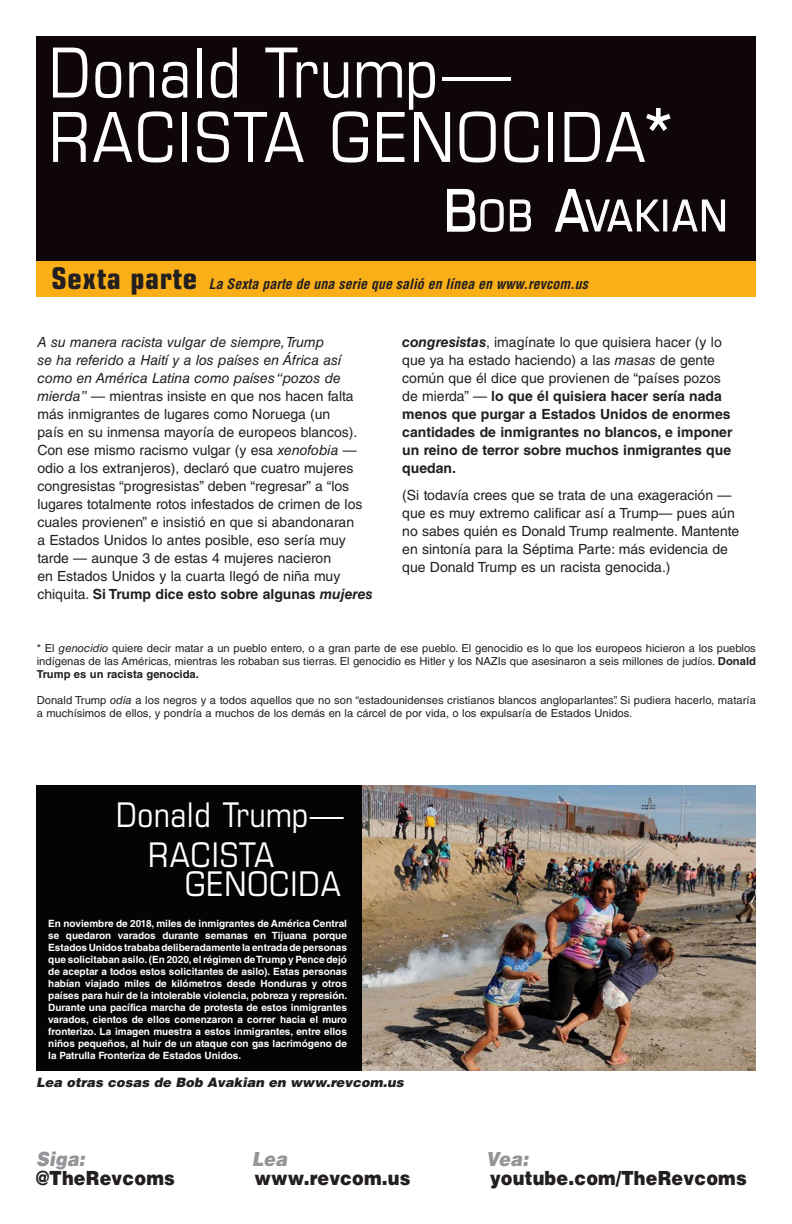
<style>
.page{position:relative;width:792px;height:1224px;background:#fff}
.page>*{position:absolute;margin:0;border:0;box-sizing:border-box;transform-origin:0 0}
.t1{font:condensed 69px/64.4px "Eurostile LT Std";letter-spacing:.02em;color:#fff}
.Bullet{font:600 61px "Eurostile LT Std";color:#fff}
.t2{font:condensed 42.7px "Eurostile LT Std";letter-spacing:.055em;color:#fff}
.Headline{font:condensed 34px/29px "Eurostile";letter-spacing:.02em;color:#fff}
.t3{font:900 19.5px "Helvetica LT Std";letter-spacing:.01em;color:#231f20;scale:.9 1}
.t4{font:italic 900 19.5px "Helvetica LT Std";letter-spacing:.01em;color:#939598;scale:.9 1}
.t5{font:14px/18px "Helvetica LT Std";color:#231f20}
.t6{font:700 14px/18px "Helvetica LT Std";color:#231f20}
.Headline-2{font:italic 700 condensed 14px "Helvetica LT Std";color:#231f20}
.Citation{font:italic 900 13px "Helvetica LT Std";color:#231f20}
.Footnote{font:11px/13px "Helvetica LT Std";color:#231f20;text-align:justify}
.Caption-pamphlet{font:700 10px/12px "Helvetica LT Std";color:#fff;text-align:justify}
.s1{font-size:56.9px}
.s2{font-family:"Eurostile LT Std";font-style:normal;font-size:30px}
.s3{font-style:italic}
.s4{font-weight:700}
.s5{font-weight:700;font-style:italic}
.s6{font-weight:400}
.s7{font-weight:400;font-style:italic}
</style>
<div class="page">
<div style="left:36px;top:36px;width:720px;height:224px;background:#0e0607"></div>
<svg style="left:447px;top:188px;width:84px;height:44px"></svg>
<svg style="left:554px;top:188px;width:106px;height:44px"></svg>
<div style="left:663px;top:200px;width:4px;height:31px;border:1px solid #fff"></div>
<svg style="left:672px;top:199px;width:54px;height:33px"></svg>
<div style="left:36px;top:261px;width:720px;height:36px;background:#faaf18"></div>
<div style="left:36px;top:785px;width:720px;height:286px;background:#040503"></div>
<img style="left:362px;top:786px;width:394px;height:285px">
<h1 class="t1" style="left:49px;top:40px;width:599px">Donald Trump—<br>RACISTA GENOCIDA</h1>
<h3 class="t2" style="left:444px;top:190px;width:284px"><span class="s1">B</span>OB <span class="s1">A</span>VAKIAN</h3>
<p class="Bullet" style="left:637px;top:93px;width:45px">*</p>
<p class="Headline-2" style="left:51px;top:275px;width:538px"><span class="s2">Sexta parte</span> La Sexta parte de una serie que salió en línea en www.revcom.us</p>
<p class="t5" style="left:37px;top:333px;width:337px"><span class="s3">A su manera racista vulgar de siempre, Trump<br>se ha referido a Haití y a los países en África así como en América Latina como países “pozos de mierda”</span> — mientras insiste en que nos hacen falta más inmigrantes de lugares como Noruega (un<br>país en su inmensa mayoría de europeos blancos).<br>Con ese mismo racismo vulgar (y esa <span class="s3">xenofobia</span> — odio a los extranjeros), declaró que cuatro mujeres congresistas “progresistas” deben “regresar” a “los lugares totalmente rotos infestados de crimen de los cuales provienen” e insistió en que si abandonaran<br>a Estados Unidos lo antes posible, eso sería muy tarde — aunque 3 de estas 4 mujeres nacieron<br>en Estados Unidos y la cuarta llegó de niña muy chiquita. <span class="s4">Si Trump dice esto sobre algunas</span> <span class="s5">mujeres</span></p>
<p class="t6" style="left:402px;top:333px;width:332px"><span class="s3">congresistas</span><span class="s6">, imagínate lo que quisiera hacer (y lo que ya ha estado haciendo) a las</span> <span class="s7">masas</span> <span class="s6">de gente común que él dice que provienen de “países pozos de mierda” —</span> lo que él quisiera hacer sería nada menos que purgar a Estados Unidos de enormes cantidades de inmigrantes no blancos, e imponer un reino de terror sobre muchos inmigrantes que quedan.</p>
<p class="t5" style="left:402px;top:486px;width:338px">(Si todavía crees que se trata de una exageración — que es muy extremo calificar así a Trump— pues aún no sabes quién es Donald Trump realmente. Mantente en sintonía para la Séptima Parte: más evidencia de que Donald Trump es un racista genocida.)</p>
<p class="Footnote" style="left:37px;top:642px;width:721px">* El <span class="s3">genocidio</span> quiere decir matar a un pueblo entero, o a gran parte de ese pueblo. El genocidio es lo que los europeos hicieron a los pueblos indígenas de las Américas, mientras les robaban sus tierras. El genocidio es Hitler y los NAZIs que asesinaron a seis millones de judíos. <span class="s4">Donald Trump es un racista genocida.</span></p>
<p class="Footnote" style="left:37px;top:694px;width:721px">Donald Trump <span class="s3">odia</span> a los negros y a todos aquellos que no son “estadounidenses cristianos blancos angloparlantes”. Si pudiera hacerlo, mataría a muchísimos de ellos, y pondría a muchos de los demás en la cárcel de por vida, o los expulsaría de Estados Unidos.</p>
<p class="Headline" style="left:116px;top:800px;width:229px">Donald Trump—</p>
<p class="Headline" style="left:185px;top:839px;width:158px;text-indent:-36px">RACISTA<br>GENOCIDA</p>
<p class="Caption-pamphlet" style="left:48px;top:918px;width:301px">En noviembre de 2018, miles de inmigrantes de América Central se quedaron varados durante semanas en Tijuana porque Estados Unidos trababa deliberadamente la entrada de personas que solicitaban asilo. (En 2020, el régimen de Trump y Pence dejó de aceptar a todos estos solicitantes de asilo). Estas personas habían viajado miles de kilómetros desde Honduras y otros países para huir de la intolerable violencia, pobreza y represión.<br>Durante una pacífica marcha de protesta de estos inmigrantes varados, cientos de ellos comenzaron a correr hacia el muro fronterizo. La imagen muestra a estos inmigrantes, entre ellos niños pequeños, al huir de un ataque con gas lacrimógeno de la Patrulla Fronteriza de Estados Unidos.</p>
<p class="Citation" style="left:36px;top:1074px;width:369px">Lea otras cosas de Bob Avakian en www.revcom.us</p>
<h3 class="t4" style="left:36px;top:1146px;width:55px">Siga:</h3>
<h3 class="t4" style="left:252px;top:1146px;width:41px">Lea</h3>
<h3 class="t4" style="left:486px;top:1146px;width:49px">Vea:</h3>
<h3 class="t3" style="left:36px;top:1165px;width:156px">@TheRevcoms</h3>
<h3 class="t3" style="left:254px;top:1165px;width:175px">www.revcom.us</h3>
<h3 class="t3" style="left:490px;top:1165px;width:287px">youtube.com/TheRevcoms</h3>
</div>
